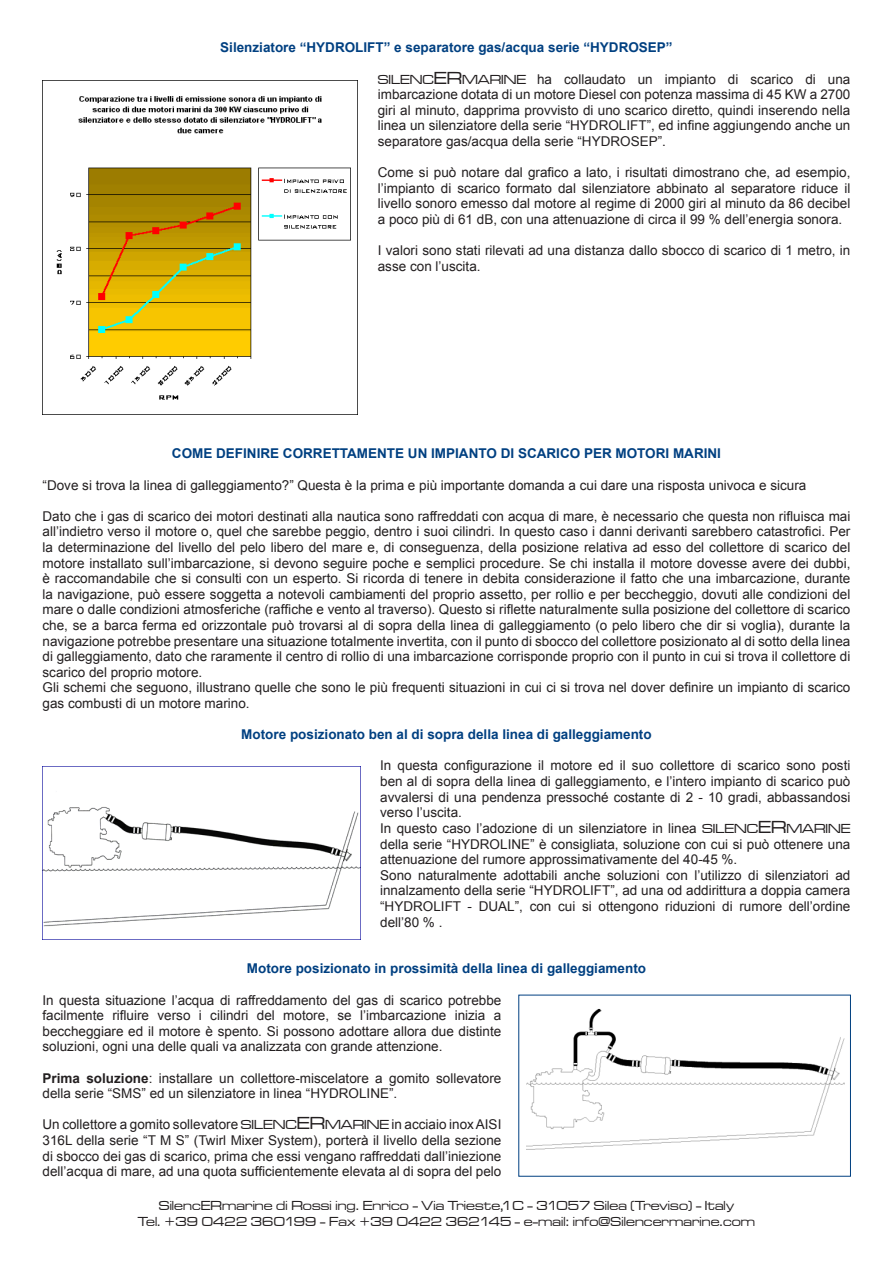
<style>
.page{position:relative;width:893px;height:1263px;background:#fff}
.page>*{position:absolute;margin:0;border:0;box-sizing:border-box;transform-origin:0 0}
.Testo{font:13.5px/15.6px "Arial";color:#231f20;text-align:justify}
.Titoletto_Center{font:700 13.5px "Arial";color:#014081}
.t1{font:13.5px/16.2px "Microgramma D Medi Exte";letter-spacing:.01em;color:#231f20;text-align:center}
.s1{font-family:"Microgramma D Medi Exte"}
.s2{font-family:"Microgramma D Medi Exte";font-size:18px}
.s3{font-weight:700}
</style>
<div class="page">
<img style="left:43px;top:96px;width:314px;height:319px">
<img style="left:43px;top:766px;width:318px;height:174px">
<img style="left:527px;top:1008px;width:318px;height:142px">
<p class="Titoletto_Center" style="left:220px;top:39px;width:454px">Silenziatore “HYDROLIFT” e separatore gas/acqua serie “HYDROSEP”</p>
<p class="Testo" style="left:378px;top:71px;width:474px"><span class="s1">SILENC</span><span class="s2">ER</span><span class="s1">MARINE</span> ha collaudato un impianto di scarico di una imbarcazione dotata di un motore Diesel con potenza massima di 45 KW a 2700 giri al minuto, dapprima provvisto di uno scarico diretto, quindi inserendo nella linea un silenziatore della serie “HYDROLIFT”, ed infine aggiungendo anche un separatore gas/acqua della serie “HYDROSEP”.</p>
<p class="Testo" style="left:378px;top:165px;width:474px">Come si può notare dal grafico a lato, i risultati dimostrano che, ad esempio, l’impianto di scarico formato dal silenziatore abbinato al separatore riduce il livello sonoro emesso dal motore al regime di 2000 giri al minuto da 86 decibel a poco più di 61 dB, con una attenuazione di circa il 99 % dell’energia sonora.</p>
<p class="Testo" style="left:378px;top:243px;width:474px">I valori sono stati rilevati ad una distanza dallo sbocco di scarico di 1 metro, in asse con l’uscita.</p>
<p class="Titoletto_Center" style="left:172px;top:445px;width:551px">COME DEFINIRE CORRETTAMENTE UN IMPIANTO DI SCARICO PER MOTORI MARINI</p>
<p class="Testo" style="left:43px;top:477px;width:765px">“Dove si trova la linea di galleggiamento?” Questa è la prima e più importante domanda a cui dare una risposta univoca e sicura</p>
<p class="Testo" style="left:43px;top:508px;width:809px">Dato che i gas di scarico dei motori destinati alla nautica sono raffreddati con acqua di mare, è necessario che questa non rifluisca mai all’indietro verso il motore o, quel che sarebbe peggio, dentro i suoi cilindri. In questo caso i danni derivanti sarebbero catastrofici. Per la determinazione del livello del pelo libero del mare e, di conseguenza, della posizione relativa ad esso del collettore di scarico del motore installato sull’imbarcazione, si devono seguire poche e semplici procedure. Se chi installa il motore dovesse avere dei dubbi, è raccomandabile che si consulti con un esperto. Si ricorda di tenere in debita considerazione il fatto che una imbarcazione, durante la navigazione, può essere soggetta a notevoli cambiamenti del proprio assetto, per rollio e per beccheggio, dovuti alle condizioni del mare o dalle condizioni atmosferiche (raffiche e vento al traverso). Questo si riflette naturalmente sulla posizione del collettore di scarico che, se a barca ferma ed orizzontale può trovarsi al di sopra della linea di galleggiamento (o pelo libero che dir si voglia), durante la navigazione potrebbe presentare una situazione totalmente invertita, con il punto di sbocco del collettore posizionato al di sotto della linea di galleggiamento, dato che raramente il centro di rollio di una imbarcazione corrisponde proprio con il punto in cui si trova il collettore di scarico del proprio motore.</p>
<p class="Testo" style="left:43px;top:680px;width:809px">Gli schemi che seguono, illustrano quelle che sono le più frequenti situazioni in cui ci si trova nel dover definire un impianto di scarico gas combusti di un motore marino.</p>
<p class="Titoletto_Center" style="left:241px;top:725px;width:412px">Motore posizionato ben al di sopra della linea di galleggiamento</p>
<p class="Testo" style="left:380px;top:758px;width:472px">In questa configurazione il motore ed il suo collettore di scarico sono posti ben al di sopra della linea di galleggiamento, e l’intero impianto di scarico può avvalersi di una pendenza pressoché costante di 2 - 10 gradi, abbassandosi verso l’uscita.</p>
<p class="Testo" style="left:380px;top:820px;width:472px">In questo caso l’adozione di un silenziatore in linea <span class="s1">SILENC</span><span class="s2">ER</span><span class="s1">MARINE </span>della serie “HYDROLINE” è consigliata, soluzione con cui si può ottenere una attenuazione del rumore approssimativamente del 40-45 %.</p>
<p class="Testo" style="left:380px;top:867px;width:472px">Sono naturalmente adottabili anche soluzioni con l’utilizzo di silenziatori ad innalzamento della serie “HYDROLIFT”, ad una od addirittura a doppia camera “HYDROLIFT - DUAL”, con cui si ottengono riduzioni di rumore dell’ordine dell’80 % .</p>
<p class="Titoletto_Center" style="left:247px;top:960px;width:401px">Motore posizionato in prossimità della linea di galleggiamento</p>
<p class="Testo" style="left:43px;top:992px;width:460px">In questa situazione l’acqua di raffreddamento del gas di scarico potrebbe facilmente rifluire verso i cilindri del motore, se l’imbarcazione inizia a beccheggiare ed il motore è spento. Si possono adottare allora due distinte soluzioni, ogni una delle quali va analizzata con grande attenzione.</p>
<p class="Testo" style="left:43px;top:1070px;width:460px"><span class="s3">Prima soluzione</span>: installare un collettore-miscelatore a gomito sollevatore della serie “SMS” ed un silenziatore in linea “HYDROLINE”.</p>
<p class="Testo" style="left:43px;top:1117px;width:460px">Un collettore a gomito sollevatore <span class="s1">SILENC</span><span class="s2">ER</span><span class="s1">MARINE</span> in acciaio inox AISI 316L della serie “T M S” (Twirl Mixer System), porterà il livello della sezione di sbocco dei gas di scarico, prima che essi vengano raffreddati dall’iniezione dell’acqua di mare, ad una quota sufficientemente elevata al di sopra del pelo</p>
<p class="t1" style="left:138px;top:1197px;width:619px">SilencERmarine di Rossi ing. Enrico - Via Trieste,1C - 31057 Silea (Treviso) - Italy<br>Tel. +39 0422 360199 - Fax +39 0422 362145 - e-mail: info@Silencermarine.com</p>
</div>
